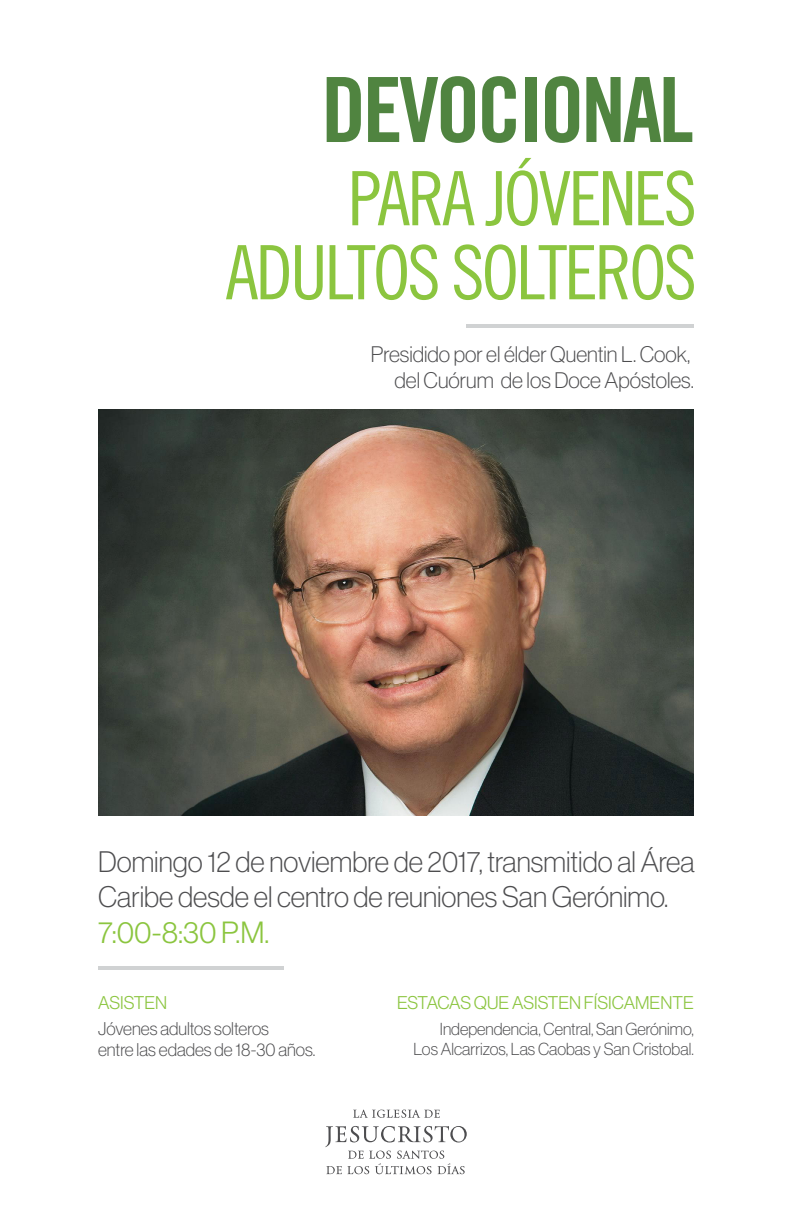
<style>
.page{position:relative;width:792px;height:1224px;background:#fff}
.page>*{position:absolute;margin:0;border:0;box-sizing:border-box;transform-origin:0 0}
.t1{font:700 condensed 90px "Trade Gothic No.20";letter-spacing:-.04em;color:#508440}
.t2{font:condensed 75px/74px "Trade Gothic No.18";letter-spacing:-.04em;color:#8bc53f;text-align:right}
.t3{font:300 30px "Haas Grot Disp 45";color:#8bc53f}
.t4{font:100 29px/34.8px "Haas Grot Disp 35";color:#4d4d4f}
.t5{font:100 22px/26.4px "Haas Grot Disp 35";color:#4d4d4f;text-align:right}
.t6{font:100 18px/21.6px "Haas Grot Disp 35";color:#4d4d4f}
.t7{font:300 18px "Haas Grot Disp 45";color:#8bc53f}
.t8{font:100 17px/20.4px "Haas Grot Disp 35";color:#4d4d4f;text-align:right}
</style>
<div class="page">
<hr style="left:467px;top:324px;width:227px;height:4px;background:#d0d2d3">
<hr style="left:98px;top:966px;width:186px;height:4px;background:#d0d2d3">
<svg style="left:353px;top:1110px;width:87px;height:8px"></svg>
<svg style="left:325px;top:1126px;width:142px;height:48px"></svg>
<img style="left:98px;top:409px;width:596px;height:407px">
<h1 class="t1" style="left:321px;top:55px;width:374px">DEVOCIONAL</h1>
<h2 class="t2" style="left:225px;top:161px;width:473px">PARA JÓVENES<br>ADULTOS SOLTEROS</h2>
<p class="t5" style="left:371px;top:341px;width:325px">Presidido por el élder Quentin L. Cook, del Cuórum de los Doce Apóstoles.</p>
<p class="t4" style="left:98px;top:844px;width:598px">Domingo 12 de noviembre de 2017, transmitido al Área<br>Caribe desde el centro de reuniones San Gerónimo.</p>
<p class="t3" style="left:98px;top:915px;width:173px">7:00-8:30 P.M.</p>
<p class="t7" style="left:98px;top:992px;width:71px">ASISTEN</p>
<p class="t6" style="left:98px;top:1017px;width:219px">Jóvenes adultos solteros<br>entre las edades de 18-30 años.</p>
<p class="t7" style="left:397px;top:992px;width:298px">ESTACAS QUE ASISTEN FÍSICAMENTE</p>
<p class="t8" style="left:414px;top:1018px;width:282px">Independencia, Central, San Gerónimo,<br>Los Alcarrizos, Las Caobas y San Cristobal.</p>
</div>
